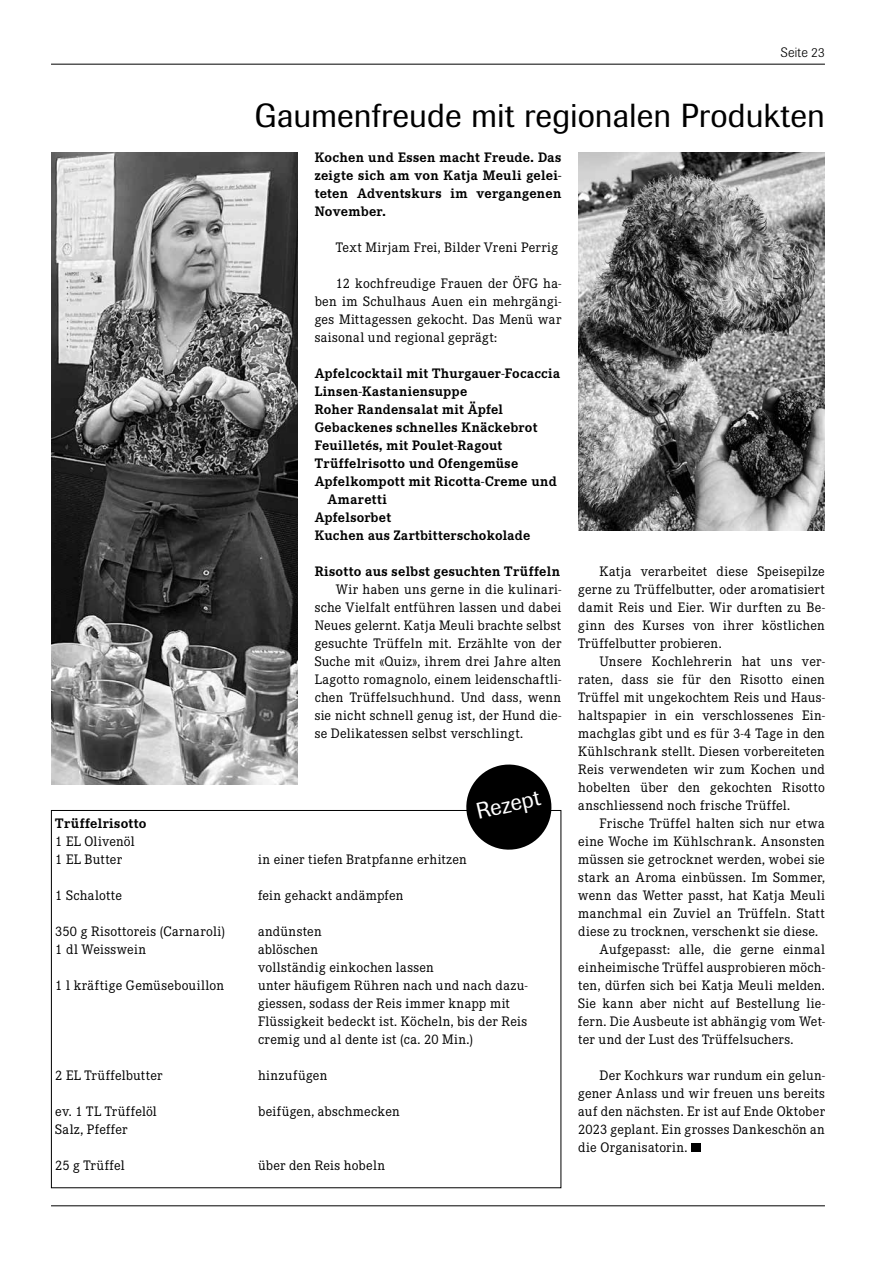
<style>
.page{position:relative;width:893px;height:1263px;background:#fff}
.page>*{position:absolute;margin:0;border:0;box-sizing:border-box;transform-origin:0 0}
.t1{font:33px "Imago";color:#000}
.t2{font:22.5px "Imago";color:#fff}
.t3{font:13.5px/18px "Corporate EBQ";letter-spacing:.02em;color:#000;text-align:justify}
.t4{font:700 13.5px/18px "Corporate EBQ";letter-spacing:.02em;color:#000;text-align:justify}
.t5{font:300 13.5px "Imago";letter-spacing:.015em;color:#000}
</style>
<div class="page">
<hr style="left:51px;top:64px;width:774px;height:1px;background:#000">
<hr style="left:51px;top:1205px;width:774px;height:1px;background:#000">
<div style="left:691px;top:1143px;width:10px;height:9px;background:#000"></div>
<img style="left:51px;top:152px;width:247px;height:632px">
<img style="left:578px;top:152px;width:247px;height:378px">
<svg style="left:462px;top:764px;width:94px;height:86px"></svg>
<p class="t5" style="left:781px;top:45px;width:46px">Seite 23</p>
<h1 class="t1" style="left:255px;top:96px;width:572px">Gaumenfreude mit regionalen Produkten</h1>
<p class="t4" style="left:55px;top:814px;width:93px">Trüffelrisotto</p>
<p class="t3" style="left:55px;top:832px;width:81px">1 EL Olivenöl<br>1 EL Butter</p>
<p class="t4" style="left:315px;top:148px;width:248px">Kochen und Essen macht Freude. Das zeigte sich am von Katja Meuli gelei&shy;teten Adventskurs im vergangenen November.</p>
<p class="t3" style="left:336px;top:238px;width:224px">Text Mirjam Frei, Bilder Vreni Perrig</p>
<p class="t3" style="left:315px;top:274px;width:248px;text-indent:21px">12 kochfreudige Frauen der ÖFG ha&shy;ben im Schulhaus Auen ein mehrgängi&shy;ges Mittagessen gekocht. Das Menü war saisonal und regional geprägt:</p>
<p class="t4" style="left:315px;top:364px;width:247px">Apfelcocktail mit Thurgauer-Focaccia</p>
<p class="t4" style="left:315px;top:382px;width:154px">Linsen-Kastaniensuppe</p>
<p class="t4" style="left:315px;top:400px;width:190px">Roher Randensalat mit Äpfel</p>
<p class="t4" style="left:315px;top:418px;width:224px">Gebackenes schnelles Knäckebrot</p>
<p class="t4" style="left:315px;top:436px;width:189px">Feuilletés, mit Poulet-Ragout</p>
<p class="t4" style="left:315px;top:454px;width:205px">Trüffelrisotto und Ofengemüse</p>
<p class="t4" style="left:315px;top:472px;width:244px">Apfelkompott mit Ricotta-Creme und</p>
<p class="t4" style="left:327px;top:490px;width:61px">Amaretti</p>
<p class="t4" style="left:315px;top:508px;width:78px">Apfelsorbet</p>
<p class="t4" style="left:315px;top:526px;width:217px">Kuchen aus Zartbitterschokolade</p>
<p class="t4" style="left:315px;top:562px;width:247px">Risotto aus selbst gesuchten Trüffeln</p>
<p class="t3" style="left:315px;top:580px;width:248px;text-indent:21px">Wir haben uns gerne in die kulinari&shy;sche Vielfalt entführen lassen und dabei Neues gelernt. Katja Meuli brachte selbst gesuchte Trüffeln mit. Erzählte von der Suche mit «Quiz», ihrem drei Jahre alten Lagotto romagnolo, einem leidenschaftli&shy;chen Trüffelsuchhund. Und dass, wenn sie nicht schnell genug ist, der Hund die&shy;se Delikatessen selbst verschlingt.</p>
<h2 class="t2" style="left:474px;top:799px;width:66px;rotate:-13deg">Rezept</h2>
<p class="t3" style="left:258px;top:850px;width:210px">in einer tiefen Bratpfanne erhitzen</p>
<p class="t3" style="left:55px;top:886px;width:68px">1 Schalotte</p>
<p class="t3" style="left:258px;top:886px;width:147px">fein gehackt andämpfen</p>
<p class="t3" style="left:55px;top:922px;width:171px">350 g Risottoreis (Carnaroli)</p>
<p class="t3" style="left:258px;top:922px;width:65px">andünsten</p>
<p class="t3" style="left:55px;top:940px;width:92px">1 dl Weisswein</p>
<p class="t3" style="left:258px;top:940px;width:177px">ablöschen<br>vollständig einkochen lassen</p>
<p class="t3" style="left:55px;top:976px;width:170px">1 l kräftige Gemüsebouillon</p>
<p class="t3" style="left:258px;top:976px;width:271px;text-align:left">unter häufigem Rühren nach und nach dazu&shy;giessen, sodass der Reis immer knapp mit Flüssigkeit bedeckt ist. Köcheln, bis der Reis cremig und al dente ist (ca. 20 Min.)</p>
<p class="t3" style="left:55px;top:1066px;width:109px">2 EL Trüffelbutter</p>
<p class="t3" style="left:258px;top:1066px;width:71px">hinzufügen</p>
<p class="t3" style="left:55px;top:1102px;width:103px">ev. 1 TL Trüffelöl</p>
<p class="t3" style="left:258px;top:1102px;width:143px">beifügen, abschmecken</p>
<p class="t3" style="left:55px;top:1120px;width:74px">Salz, Pfeffer</p>
<p class="t3" style="left:55px;top:1156px;width:71px">25 g Trüffel</p>
<p class="t3" style="left:258px;top:1156px;width:129px">über den Reis hobeln</p>
<p class="t3" style="left:578px;top:562px;width:248px;text-indent:21px">Katja verarbeitet diese Speisepilze gerne zu Trüffelbutter, oder aromatisiert damit Reis und Eier. Wir durften zu Be&shy;ginn des Kurses von ihrer köstlichen Trüffelbutter probieren.</p>
<p class="t3" style="left:578px;top:652px;width:248px;text-indent:21px">Unsere Kochlehrerin hat uns ver&shy;raten, dass sie für den Risotto einen Trüffel mit ungekochtem Reis und Haus&shy;haltspapier in ein verschlossenes Ein&shy;machglas gibt und es für 3-4 Tage in den Kühlschrank stellt. Diesen vorbereiteten Reis verwendeten wir zum Kochen und hobelten über den gekochten Risotto anschliessend noch frische Trüffel.</p>
<p class="t3" style="left:600px;top:814px;width:227px">Frische Trüffel halten sich nur etwa</p>
<p class="t3" style="left:578px;top:832px;width:248px">eine Woche im Kühlschrank. Ansonsten</p>
<p class="t3" style="left:578px;top:850px;width:248px">müssen sie getrocknet werden, wobei sie</p>
<p class="t3" style="left:578px;top:868px;width:248px">stark an Aroma einbüssen. Im Sommer,</p>
<p class="t3" style="left:578px;top:886px;width:248px">wenn das Wetter passt, hat Katja Meuli</p>
<p class="t3" style="left:578px;top:904px;width:248px">manchmal ein Zuviel an Trüffeln. Statt</p>
<p class="t3" style="left:578px;top:922px;width:241px">diese zu trocknen, verschenkt sie diese.</p>
<p class="t3" style="left:600px;top:940px;width:227px">Aufgepasst: alle, die gerne einmal</p>
<p class="t3" style="left:578px;top:958px;width:248px">einheimische Trüffel ausprobieren möch-</p>
<p class="t3" style="left:578px;top:976px;width:248px">ten, dürfen sich bei Katja Meuli melden.</p>
<p class="t3" style="left:578px;top:994px;width:248px">Sie kann aber nicht auf Bestellung lie-</p>
<p class="t3" style="left:578px;top:1012px;width:248px">fern. Die Ausbeute ist abhängig vom Wet-</p>
<p class="t3" style="left:578px;top:1030px;width:217px">ter und der Lust des Trüffelsuchers.</p>
<p class="t3" style="left:578px;top:1066px;width:248px;text-indent:21px">Der Kochkurs war rundum ein gelun&shy;gener Anlass und wir freuen uns bereits auf den nächsten. Er ist auf Ende Oktober 2023 geplant. Ein grosses Dankeschön an die Organisatorin.</p>
</div>
